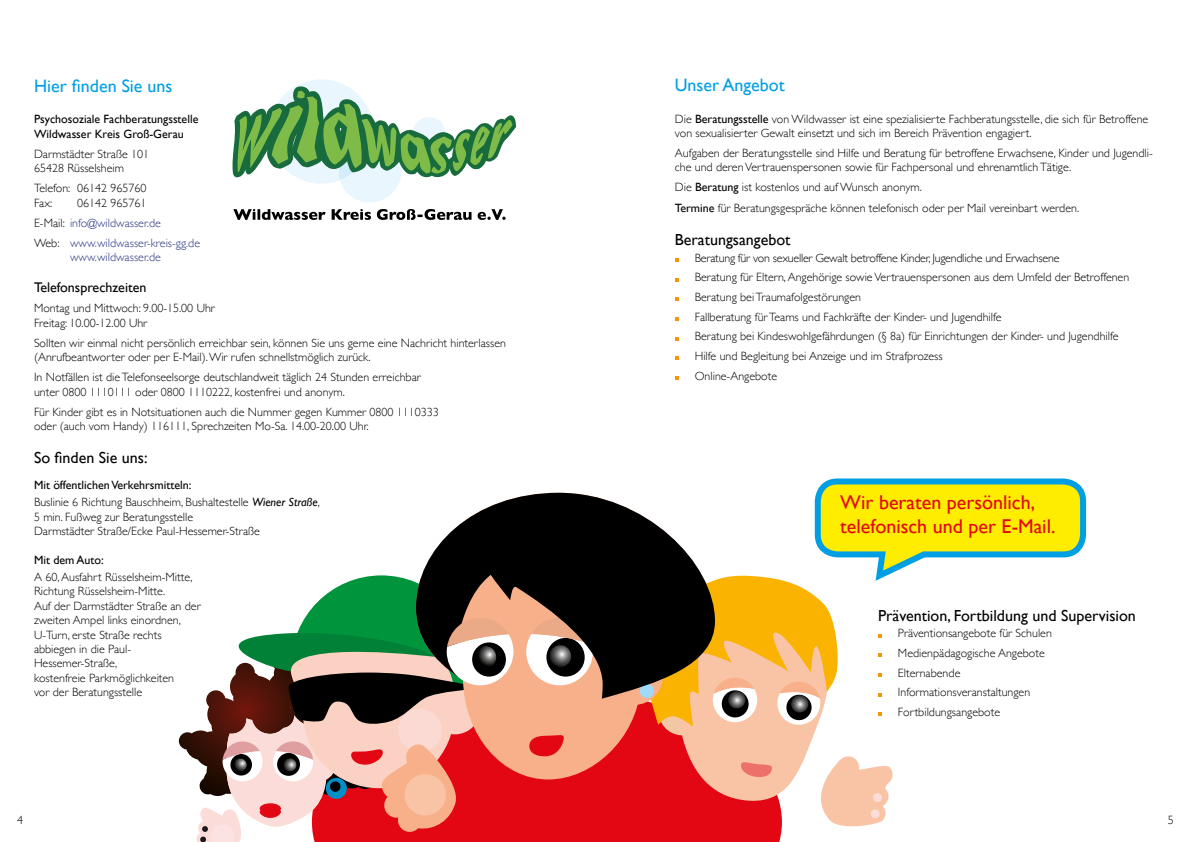
<style>
.page{position:relative;width:1191px;height:842px;background:#fff}
.page>*{position:absolute;margin:0;border:0;box-sizing:border-box;transform-origin:0 0}
.t1{font:20px/24px "Gill Sans";color:#e30613}
.t2{font:18px "Gill Sans";color:#009fe3}
.t3{font:16px "Gill Sans";color:#000}
.t4{font:14px "Gill Sans";color:#000}
.t5{font:300 12px/14.4px "Gill Sans";color:#000}
.t6{font:300 12px/20.1px "Gill Sans";color:#283583}
.t7{font:12px/14.4px "Gill Sans";color:#000}
.s1{color:#000}
.s2{font-weight:400}
.s3{font-weight:400;font-style:italic}
</style>
<div class="page">
<div style="left:513px;top:779px;width:269px;height:63px;background:#e30613"></div>
<svg style="left:675px;top:258px;width:3px;height:4px"></svg>
<svg style="left:675px;top:297px;width:3px;height:4px"></svg>
<svg style="left:675px;top:317px;width:3px;height:4px"></svg>
<svg style="left:675px;top:356px;width:3px;height:4px"></svg>
<svg style="left:644px;top:478px;width:443px;height:354px"></svg>
<svg style="left:233px;top:209px;width:272px;height:11px"></svg>
<svg style="left:232px;top:79px;width:284px;height:123px"></svg>
<svg style="left:513px;top:699px;width:202px;height:80px;background:#f07d60"></svg>
<svg style="left:529px;top:733px;width:35px;height:23px"></svg>
<svg style="left:422px;top:493px;width:293px;height:206px;fill:#000"></svg>
<svg style="left:179px;top:575px;width:334px;height:267px"></svg>
<svg style="left:474px;top:646px;width:22px;height:22px"></svg>
<svg style="left:549px;top:645px;width:22px;height:22px"></svg>
<h2 class="t2" style="left:34px;top:75px;width:140px">Hier finden Sie uns</h2>
<p class="t7" style="left:34px;top:112px;width:166px">Psychosoziale Fachberatungsstelle<br>Wildwasser Kreis Groß-Gerau</p>
<p class="t5" style="left:34px;top:146px;width:117px">Darmstädter Straße 101<br>65428 Rüsselsheim</p>
<p class="t5" style="left:34px;top:180px;width:114px">Telefon: 06142 965760<br>Fax:</p>
<p class="t6" style="left:34px;top:192px;width:168px;text-indent:43px"><span class="s1">06142 965761<br>E-Mail:</span> info@wildwasser.de<br><span class="s1">Web:</span> www.wildwasser-kreis-gg.de</p>
<p class="t6" style="left:70px;top:247px;width:92px">www.wildwasser.de</p>
<p class="t4" style="left:34px;top:279px;width:114px">Telefonsprechzeiten</p>
<p class="t5" style="left:34px;top:300px;width:182px">Montag und Mittwoch: 9.00-15.00 Uhr<br>Freitag: 10.00-12.00 Uhr</p>
<p class="t5" style="left:34px;top:335px;width:473px">Sollten wir einmal nicht persönlich erreichbar sein, können Sie uns gerne eine Nachricht hinterlassen (Anrufbeantworter oder per E-Mail). Wir rufen schnellstmöglich zurück.</p>
<p class="t5" style="left:34px;top:369px;width:388px">In Notfällen ist die Telefonseelsorge deutschlandweit täglich 24 Stunden erreichbar unter 0800 1110111 oder 0800 1110222, kostenfrei und anonym.</p>
<p class="t5" style="left:34px;top:404px;width:406px">Für Kinder gibt es in Notsituationen auch die Nummer gegen Kummer 0800 1110333 oder (auch vom Handy) 116111, Sprechzeiten Mo-Sa. 14.00-20.00 Uhr.</p>
<h3 class="t3" style="left:34px;top:449px;width:115px">So finden Sie uns:</h3>
<p class="t5" style="left:34px;top:476px;width:287px;line-height:17.2px"><span class="s2">Mit öffentlichen Verkehrsmitteln:<br></span>Buslinie 6 Richtung Bauschheim, Bushaltestelle <span class="s3">Wiener Straße</span>,</p>
<p class="t5" style="left:34px;top:509px;width:227px">5 min. Fußweg zur Beratungsstelle<br>Darmstädter Straße/Ecke Paul-Hessemer-Straße</p>
<p class="t7" style="left:34px;top:552px;width:71px">Mit dem Auto:</p>
<p class="t5" style="left:34px;top:569px;width:168px">A 60, Ausfahrt Rüsselsheim-Mitte,<br>Richtung Rüsselsheim-Mitte.<br>Auf der Darmstädter Straße an der zweiten Ampel links einordnen,<br>U-Turn, erste Straße rechts abbiegen in die Paul-<br>Hessemer-Straße,<br>kostenfreie Parkmöglichkeiten<br>vor der Beratungsstelle</p>
<h2 class="t2" style="left:675px;top:74px;width:111px">Unser Angebot</h2>
<p class="t5" style="left:675px;top:111px;width:475px">Die <span class="s2">Beratungsstelle</span> von Wildwasser ist eine spezialisierte Fachberatungsstelle, die sich für Betroffene von sexualisierter Gewalt einsetzt und sich im Bereich Prävention engagiert.</p>
<p class="t5" style="left:675px;top:145px;width:479px">Aufgaben der Beratungsstelle sind Hilfe und Beratung für betroffene Erwachsene, Kinder und Jugendli&shy;che und deren Vertrauenspersonen sowie für Fachpersonal und ehrenamtlich Tätige.</p>
<p class="t5" style="left:675px;top:177px;width:406px;line-height:20.1px">Die <span class="s2">Beratung</span> ist kostenlos und auf Wunsch anonym.<br><span class="s2">Termine</span> für Beratungsgespräche können telefonisch oder per Mail vereinbart werden.</p>
<h3 class="t3" style="left:675px;top:230px;width:117px">Beratungsangebot</h3>
<p class="t5" style="left:694px;top:247px;width:436px;line-height:19.7px">Beratung für von sexueller Gewalt betroffene Kinder, Jugendliche und Erwachsene<br>Beratung für Eltern, Angehörige sowie Vertrauenspersonen aus dem Umfeld der Betroffenen Beratung bei Traumafolgestörungen<br>Fallberatung für Teams und Fachkräfte der Kinder- und Jugendhilfe<br>Beratung bei Kindeswohlgefährdungen (§ 8a) für Einrichtungen der Kinder- und Jugendhilfe Hilfe und Begleitung bei Anzeige und im Strafprozess<br>Online-Angebote</p>
<h1 class="t1" style="left:840px;top:490px;width:217px">Wir beraten persönlich, telefonisch und per E-Mail.</h1>
<h3 class="t3" style="left:878px;top:606px;width:259px">Prävention, Fortbildung und Supervision</h3>
<p class="t5" style="left:898px;top:623px;width:155px;line-height:19.7px">Präventionsangebote für Schulen<br>Medienpädagogische Angebote<br>Elternabende<br>Informationsveranstaltungen<br>Fortbildungsangebote</p>
<p class="t5" style="left:17px;top:812px;width:7px">4</p>
<p class="t5" style="left:1168px;top:812px;width:7px">5</p>
</div>
